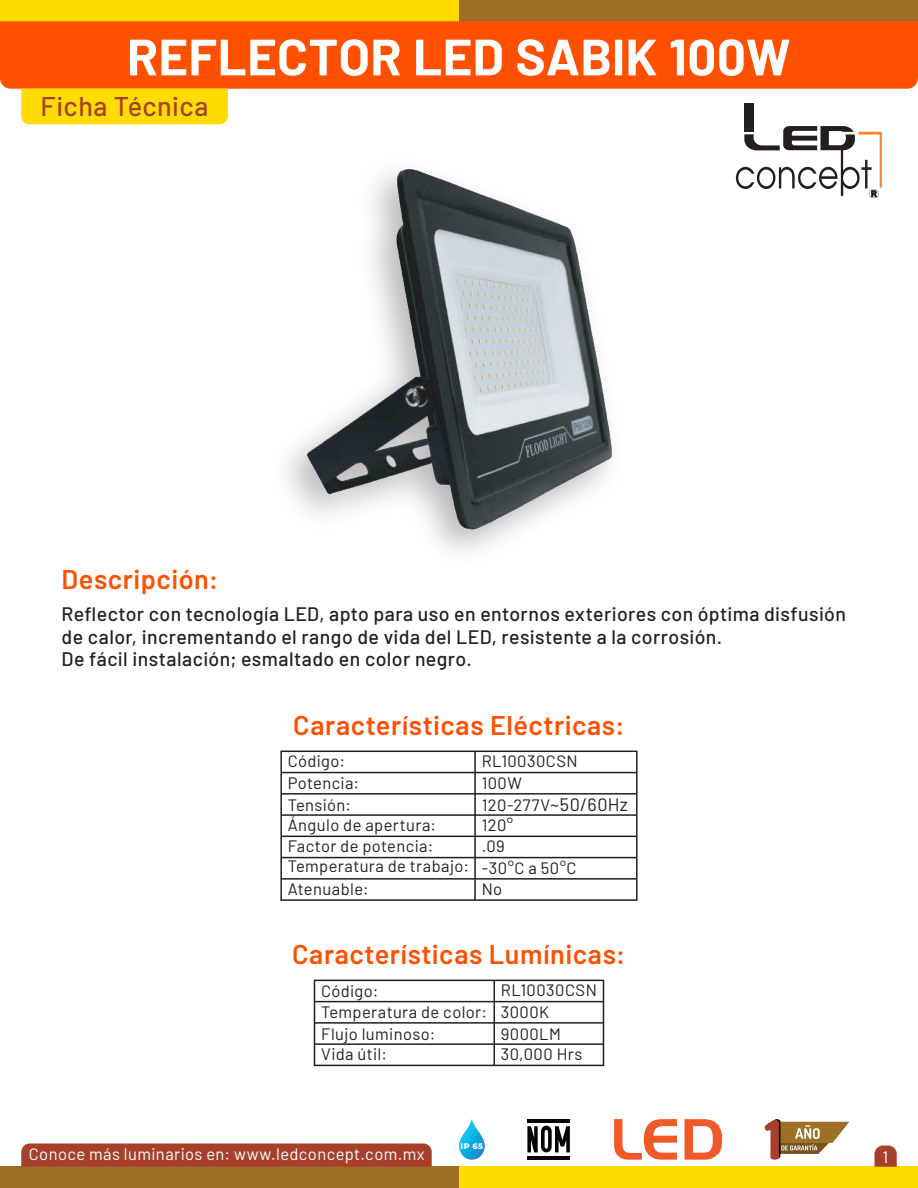
<style>
.page{position:relative;width:918px;height:1188px;background:#fff}
.page>*{position:absolute;margin:0;border:0;box-sizing:border-box;transform-origin:0 0}
.t1{font:700 51px "Barlow";letter-spacing:.005em;color:#fff}
.t2{font:600 27px "Barlow";letter-spacing:.025em;color:#ff5000}
.t3{font:500 27px "Barlow";letter-spacing:.015em;color:#a6402a}
.t4{font:500 19.5px/22.5px "Barlow";letter-spacing:.02em;color:#231f20}
.t5{font:16.5px/21.3px "Barlow";letter-spacing:.025em;color:#231f20}
.t6{font:16.5px "Barlow";letter-spacing:.025em;color:#fff}
.t7{font:800 8.1px "Montserrat";color:#fff}
.s1{font-size:18px}
</style>
<div class="page">
<svg style="left:459px;top:1119px;width:26px;height:41px"></svg>
<hr style="left:527px;top:1119px;width:43px;height:4px;background:#040503">
<hr style="left:527px;top:1156px;width:43px;height:4px;background:#040503">
<svg style="left:527px;top:1126px;width:43px;height:26px"></svg>
<svg style="left:614px;top:1119px;width:108px;height:41px"></svg>
<hr style="left:281px;top:772px;width:356px;height:1px;background:#231f20">
<hr style="left:281px;top:793px;width:356px;height:2px;background:#231f20">
<hr style="left:281px;top:814px;width:356px;height:2px;background:#231f20">
<hr style="left:281px;top:836px;width:356px;height:1px;background:#231f20">
<hr style="left:281px;top:857px;width:356px;height:1px;background:#231f20">
<hr style="left:281px;top:878px;width:356px;height:2px;background:#231f20">
<div style="left:280px;top:751px;width:358px;height:150px;border:2px solid #231f20"></div>
<hr style="left:474px;top:751px;width:2px;height:149px;background:#231f20">
<hr style="left:315px;top:1001px;width:288px;height:1px;background:#231f20">
<hr style="left:315px;top:1022px;width:288px;height:2px;background:#231f20">
<hr style="left:315px;top:1043px;width:288px;height:2px;background:#231f20">
<div style="left:314px;top:980px;width:290px;height:86px;border:2px solid #231f20"></div>
<hr style="left:494px;top:980px;width:1px;height:85px;background:#231f20">
<div style="left:0;top:0;width:459px;height:21px;background:#ffdb00"></div>
<div style="left:459px;top:0;width:459px;height:21px;background:#9d7025"></div>
<div style="left:0;top:1167px;width:459px;height:21px;background:#9d7025"></div>
<div style="left:459px;top:1167px;width:459px;height:21px;background:#ffdb00"></div>
<div style="left:0;top:21px;width:918px;height:68px;background:#ff5000"></div>
<div style="left:21px;top:89px;width:207px;height:35px;background:#ffdb00"></div>
<svg style="left:21px;top:1143px;width:411px;height:24px;background:#a8452f"></svg>
<svg style="left:874px;top:1146px;width:23px;height:21px"></svg>
<div style="left:744px;top:103px;width:9px;height:29px;background:#231f20"></div>
<svg style="left:736px;top:126px;width:146px;height:72px"></svg>
<svg style="left:765px;top:1119px;width:84px;height:41px"></svg>
<img style="left:286px;top:169px;width:231px;height:383px">
<img style="left:306px;top:170px;width:306px;height:359px">
<h1 class="t1" style="left:127px;top:19px;width:665px">REFLECTOR LED SABIK 100W</h1>
<h2 class="t3" style="left:40px;top:87px;width:170px">Ficha Técnica</h2>
<h2 class="t2" style="left:62px;top:559px;width:158px">Descripción:</h2>
<p class="t4" style="left:62px;top:601px;width:786px">Reflector con tecnología LED, apto para uso en entornos exteriores con óptima disfusión de calor, incrementando el rango de vida del LED, resistente a la corrosión.<br>De fácil instalación; esmaltado en color negro.</p>
<h2 class="t2" style="left:293px;top:706px;width:333px">Características Eléctricas:</h2>
<p class="t5" style="left:288px;top:750px;width:183px">Código:<br>Potencia:<br>Tensión:<br>Ángulo de apertura:<br>Factor de potencia:<br>Temperatura de trabajo:</p>
<p class="t5" style="left:288px;top:877px;width:83px">Atenuable:</p>
<p class="t5" style="left:482px;top:749px;width:148px">RL10030CSN<br>100W<br>120-277V<span class="s1">~50/60Hz<br></span>120°<br>.09<br>-30°C a 50°C</p>
<p class="t5" style="left:482px;top:877px;width:22px">No</p>
<h2 class="t2" style="left:292px;top:935px;width:335px">Características Lumínicas:</h2>
<p class="t5" style="left:321px;top:979px;width:168px">Código:<br>Temperatura de color:<br>Flujo luminoso:<br>Vida útil:</p>
<p class="t5" style="left:501px;top:978px;width:97px">RL10030CSN<br>3000K<br>9000LM<br>30,000 Hrs</p>
<p class="t7" style="left:461px;top:1140px;width:24px">IP 65</p>
<p class="t6" style="left:29px;top:1142px;width:397px">Conoce más luminarios en: www.ledconcept.com.mx</p>
<p class="t6" style="left:883px;top:1145px;width:7px">1</p>
</div>
